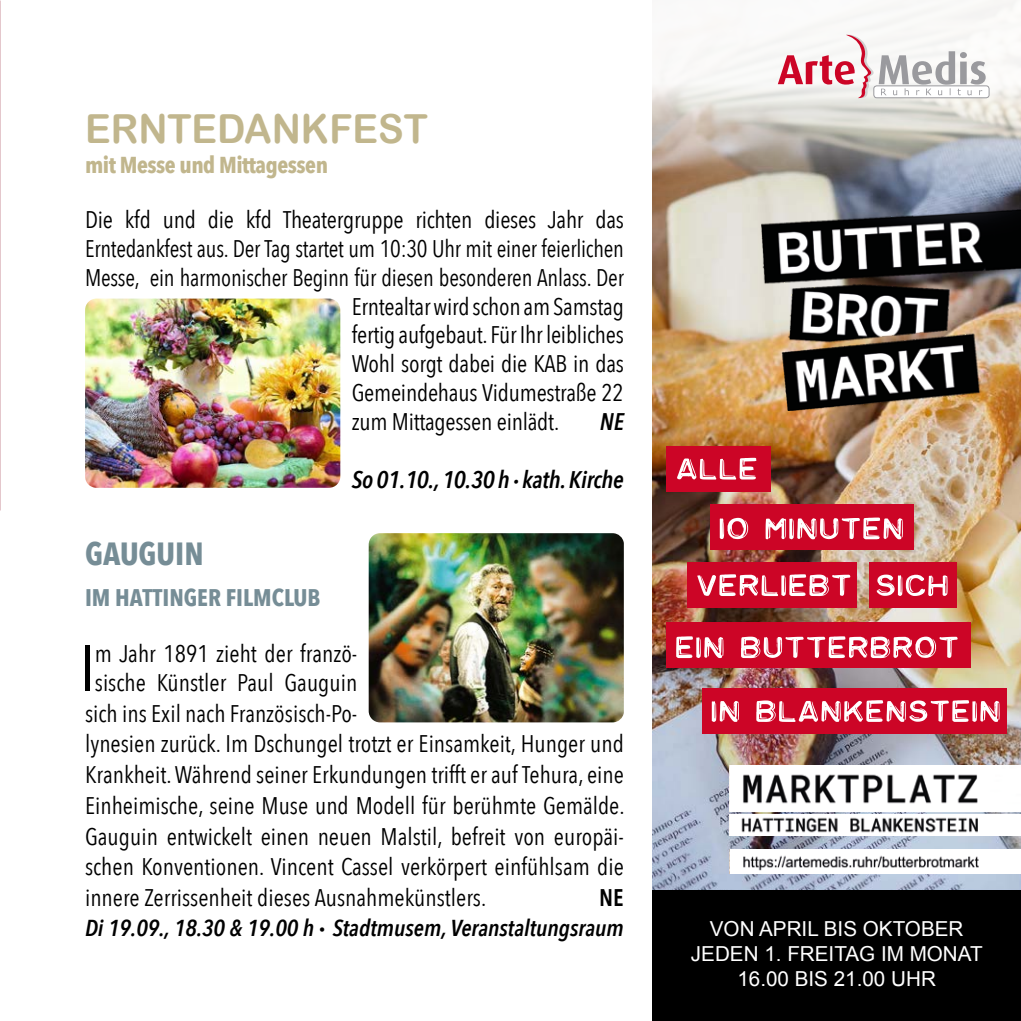
<style>
.page{position:relative;width:1021px;height:1021px;background:#fff}
.page>*{position:absolute;margin:0;border:0;box-sizing:border-box;transform-origin:0 0}
.t1{font:64.6px "Avenir Next Condensed";color:#000}
.t2{font:40px "Arial Rounded MT Bold";color:#c1b68d;scale:.96 1}
.t3{font:700 32px "Avenir Next Condensed";color:#768d96}
.t4{font:24px "Avenir Next Condensed";color:#000}
.t5{font:24px "Avenir Next Condensed";color:#000;scale:.95 1}
.t6{font:italic 600 24px "Avenir Next Condensed";letter-spacing:-.01em;color:#000}
.t7{font:700 24px "Avenir Next Condensed";color:#768d96}
.t8{font:600 24px "Avenir Next Condensed";color:#000}
.t9{font:italic 600 23px "Avenir Next Condensed";color:#000}
.t10{font:700 23px "Avenir Next Condensed";letter-spacing:-.02em;color:#c1b68d}
.t11{font:20.6px/24.8px "Arial";color:#fff;text-align:center}
.s1{font-weight:700;font-size:23px}
.s2{font-family:"Avenir";font-weight:900;font-style:normal}
</style>
<div class="page">
<img style="left:0;top:0;width:1px;height:510px">
<img style="left:652px;top:197px;width:368px;height:693px">
<svg style="left:652px;top:0;width:368px;height:197px"></svg>
<img style="left:729px;top:765px;width:291px;height:46px">
<img style="left:729px;top:814px;width:291px;height:21px">
<img style="left:729px;top:849px;width:291px;height:24px">
<div style="left:652px;top:890px;width:368px;height:130px;background:#000"></div>
<img style="left:761px;top:209px;width:259px;height:201px">
<div style="left:873px;top:86px;width:116px;height:12px;background:#fff;border-radius:3px"></div>
<div style="left:873px;top:85px;width:116px;height:13px;border:1px solid #9a9a9e;border-radius:3px"></div>
<svg style="left:777px;top:35px;width:208px;height:63px"></svg>
<div style="left:666px;top:446px;width:105px;height:45px;background:#cc0526"></div>
<svg style="left:677px;top:458px;width:79px;height:21px"></svg>
<div style="left:710px;top:504px;width:204px;height:46px;background:#cc0526"></div>
<svg style="left:719px;top:517px;width:183px;height:22px"></svg>
<div style="left:687px;top:562px;width:170px;height:46px;background:#cc0526"></div>
<div style="left:869px;top:562px;width:87px;height:46px;background:#cc0526"></div>
<svg style="left:697px;top:574px;width:250px;height:22px"></svg>
<div style="left:666px;top:622px;width:305px;height:45px;background:#cc0526"></div>
<svg style="left:676px;top:636px;width:281px;height:22px"></svg>
<div style="left:702px;top:688px;width:304px;height:46px;background:#cc0526"></div>
<svg style="left:711px;top:700px;width:288px;height:22px"></svg>
<img style="left:85px;top:298px;width:255px;height:190px">
<img style="left:369px;top:533px;width:255px;height:189px">
<h2 class="t2" style="left:85px;top:105px;width:358px">ERNTEDANKFEST</h2>
<p class="t10" style="left:85px;top:150px;width:244px">mit Messe und Mittagessen</p>
<p class="t4" style="left:85px;top:199px;width:540px">Die kfd und die kfd Theatergruppe richten dieses Jahr das</p>
<p class="t5" style="left:85px;top:228px;width:568px">Erntedankfest aus. Der Tag startet um 10:30 Uhr mit einer feierlichen</p>
<p class="t5" style="left:85px;top:257px;width:568px">Messe, ein harmonischer Beginn für diesen besonderen Anlass. Der</p>
<p class="t4" style="left:351px;top:286px;width:274px">Erntealtar wird schon am Samstag</p>
<p class="t4" style="left:351px;top:314px;width:274px">fertig aufgebaut. Für Ihr leibliches</p>
<p class="t4" style="left:351px;top:343px;width:274px">Wohl sorgt dabei die KAB in das</p>
<p class="t4" style="left:351px;top:372px;width:274px">Gemeindehaus Vidumestraße 22</p>
<p class="t4" style="left:351px;top:401px;width:209px">zum Mittagessen einlädt.</p>
<p class="t6" style="left:600px;top:407px;width:26px">NE</p>
<p class="t6" style="left:351px;top:464px;width:274px">So 01.10., 10.30 h <span class="s1">·</span> kath. Kirche</p>
<h3 class="t3" style="left:85px;top:534px;width:120px">GAUGUIN</h3>
<p class="t7" style="left:85px;top:582px;width:237px">IM HATTINGER FILMCLUB</p>
<h1 class="t1" style="left:80px;top:613px;width:17px">I</h1>
<p class="t4" style="left:95px;top:633px;width:264px">m Jahr 1891 zieht der franzö-</p>
<p class="t4" style="left:95px;top:662px;width:264px">sische Künstler Paul Gauguin</p>
<p class="t4" style="left:85px;top:692px;width:274px">sich ins Exil nach Französisch-Po-</p>
<p class="t4" style="left:85px;top:723px;width:540px">lynesien zurück. Im Dschungel trotzt er Einsamkeit, Hunger und</p>
<p class="t4" style="left:85px;top:754px;width:540px">Krankheit. Während seiner Erkundungen trifft er auf Tehura, eine</p>
<p class="t4" style="left:85px;top:784px;width:541px">Einheimische, seine Muse und Modell für berühmte Gemälde.</p>
<p class="t4" style="left:85px;top:815px;width:540px">Gauguin entwickelt einen neuen Malstil, befreit von europäi-</p>
<p class="t4" style="left:85px;top:846px;width:540px">schen Konventionen. Vincent Cassel verkörpert einfühlsam die</p>
<p class="t4" style="left:85px;top:877px;width:403px">innere Zerrissenheit dieses Ausnahmekünstlers.</p>
<p class="t8" style="left:599px;top:876px;width:26px">NE</p>
<p class="t9" style="left:85px;top:913px;width:540px">Di 19.09., 18.30 &amp; 19.00 h <span class="s2">·</span> Stadtmusem, Veranstaltungsraum</p>
<p class="t11" style="left:691px;top:916px;width:293px">VON APRIL BIS OKTOBER<br>JEDEN 1. FREITAG IM MONAT<br>16.00 BIS 21.00 UHR</p>
</div>
